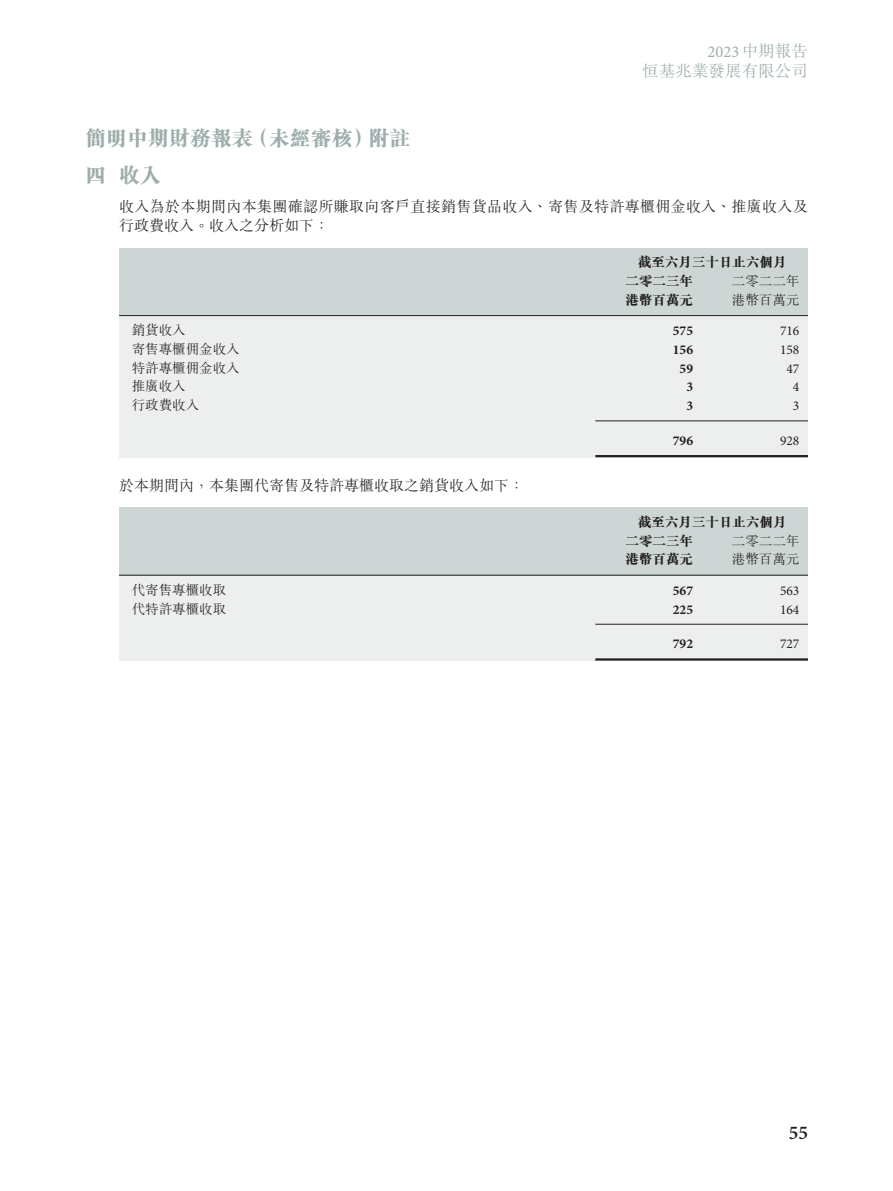
<style>
.page{position:relative;width:893px;height:1191px;background:#fff}
.page>*{position:absolute;margin:0;border:0;box-sizing:border-box;transform-origin:0 0}
.t1{font:800 21px/36.8px "M Sung HK";color:#9daeac}
.t2{font:600 19.5px "Minion Pro";color:#231f20}
.t3{font:300 16.5px "M Sung HK";letter-spacing:.005em;color:#9daeac}
.t4{font:16.5px "Minion Pro";color:#9daeac}
.t5{font:300 15px/18.8px "M Sung HK";letter-spacing:.02em;color:#231f20}
.t6{font:300 15px "M Sung HK";color:#231f20}
.t7{font:300 13.5px "M Sung HK";color:#231f20}
.t8{font:800 13.5px/18.8px "M Sung HK";color:#231f20}
.t9{font:700 13.5px "Minion Pro";color:#231f20}
.t10{font:13.5px "Minion Pro";color:#231f20}
.s1{font-family:"M Sung HK";font-weight:300}
</style>
<div class="page">
<div style="left:119px;top:550px;width:689px;height:111px;background:#edeeee"></div>
<div style="left:119px;top:507px;width:689px;height:68px;background:#ced6d5"></div>
<div style="left:119px;top:292px;width:689px;height:165px;background:#edeeee"></div>
<div style="left:119px;top:248px;width:689px;height:68px;background:#ced6d5"></div>
<hr style="left:119px;top:315px;width:689px;height:1px;background:#231f20">
<hr style="left:595px;top:420px;width:213px;height:1px;background:#231f20">
<hr style="left:595px;top:455px;width:213px;height:2px;background:#231f20">
<hr style="left:119px;top:575px;width:689px;height:1px;background:#231f20">
<hr style="left:595px;top:624px;width:213px;height:1px;background:#231f20">
<hr style="left:595px;top:658px;width:213px;height:2px;background:#231f20">
<p class="t4" style="left:708px;top:41px;width:102px">2023<span class="s1">中期報告</span></p>
<p class="t3" style="left:642px;top:59px;width:167px">恒基兆業發展有限公司</p>
<h1 class="t1" style="left:85px;top:120px;width:327px">簡明中期財務報表（未經審核）附註四 收入</h1>
<p class="t5" style="left:119px;top:197px;width:690px">收入為於本期間內本集團確認所賺取向客戶直接銷售貨品收入、寄售及特許專櫃佣金收入、推廣收入及行政費收入。收入之分析如下：</p>
<p class="t8" style="left:626px;top:253px;width:162px;text-indent:12px">截至六月三十日止六個月二零二三年</p>
<p class="t7" style="left:732px;top:272px;width:69px">二零二二年</p>
<p class="t8" style="left:626px;top:290px;width:69px">港幣百萬元</p>
<p class="t7" style="left:732px;top:290px;width:69px">港幣百萬元</p>
<p class="t7" style="left:132px;top:321px;width:55px">銷貨收入</p>
<p class="t9" style="left:673px;top:321px;width:22px">575</p>
<p class="t10" style="left:780px;top:322px;width:21px">716</p>
<p class="t7" style="left:132px;top:339px;width:109px">寄售專櫃佣金收入</p>
<p class="t9" style="left:673px;top:340px;width:22px">156</p>
<p class="t10" style="left:780px;top:340px;width:21px">158</p>
<p class="t7" style="left:132px;top:358px;width:109px">特許專櫃佣金收入</p>
<p class="t9" style="left:680px;top:359px;width:15px">59</p>
<p class="t10" style="left:786px;top:359px;width:14px">47</p>
<p class="t7" style="left:132px;top:377px;width:55px">推廣收入</p>
<p class="t9" style="left:686px;top:377px;width:8px">3</p>
<p class="t10" style="left:793px;top:378px;width:8px">4</p>
<p class="t7" style="left:132px;top:396px;width:69px">行政費收入</p>
<p class="t9" style="left:686px;top:396px;width:8px">3</p>
<p class="t10" style="left:793px;top:397px;width:8px">3</p>
<p class="t9" style="left:673px;top:431px;width:22px">796</p>
<p class="t10" style="left:780px;top:431px;width:21px">928</p>
<p class="t6" style="left:119px;top:475px;width:407px">於本期間內，本集團代寄售及特許專櫃收取之銷貨收入如下：</p>
<p class="t8" style="left:626px;top:512px;width:162px;text-indent:12px">截至六月三十日止六個月二零二三年</p>
<p class="t7" style="left:732px;top:531px;width:69px">二零二二年</p>
<p class="t8" style="left:626px;top:550px;width:69px">港幣百萬元</p>
<p class="t7" style="left:732px;top:550px;width:69px">港幣百萬元</p>
<p class="t7" style="left:132px;top:580px;width:96px">代寄售專櫃收取</p>
<p class="t9" style="left:673px;top:581px;width:22px">567</p>
<p class="t10" style="left:780px;top:581px;width:21px">563</p>
<p class="t7" style="left:132px;top:599px;width:96px">代特許專櫃收取</p>
<p class="t9" style="left:673px;top:599px;width:22px">225</p>
<p class="t10" style="left:780px;top:600px;width:21px">164</p>
<p class="t9" style="left:673px;top:634px;width:22px">792</p>
<p class="t10" style="left:780px;top:634px;width:21px">727</p>
<h2 class="t2" style="left:789px;top:1119px;width:21px">55</h2>
</div>
